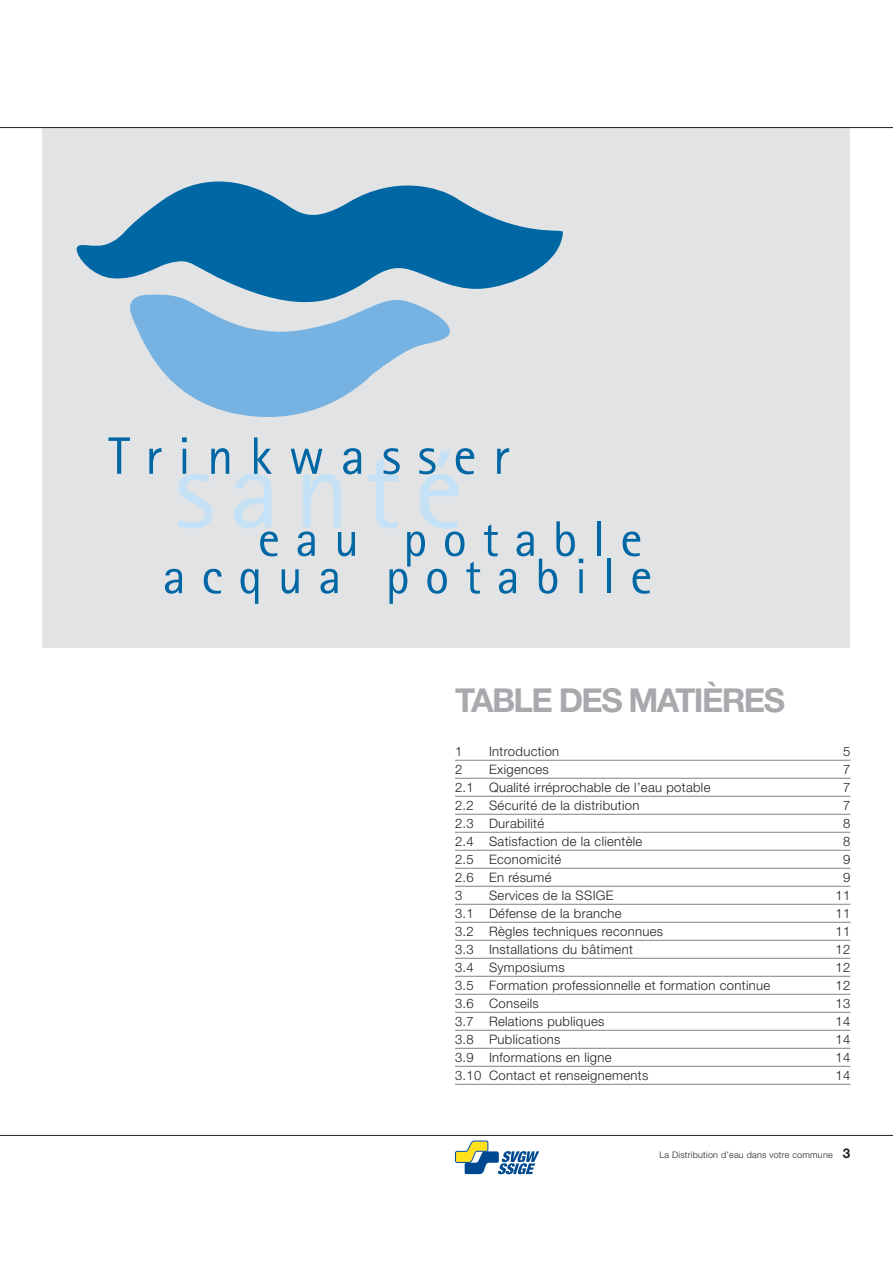
<style>
.page{position:relative;width:893px;height:1263px;background:#fff}
.page>*{position:absolute;margin:0;border:0;box-sizing:border-box;transform-origin:0 0}
.t1{font:700 33px "Helvetica Neue LT Pro";letter-spacing:-.05em;color:#a7a9ac}
.t2{font:300 13.05px "Helvetica Neue LT Pro";letter-spacing:.025em;color:#231f20}
.t3{font:300 9px "Helvetica Neue LT Pro";letter-spacing:.025em;color:#231f20}
.s1{font-weight:700;font-size:13.5px}
</style>
<div class="page">
<hr style="left:0;top:1135px;width:893px;height:1px;background:#231f20">
<svg style="left:455px;top:1140px;width:84px;height:34px"></svg>
<div style="left:43px;top:128px;width:807px;height:520px;background:#e2e3e4"></div>
<hr style="left:0;top:127px;width:893px;height:1px;background:#231f20">
<hr style="left:455px;top:760px;width:395px;height:1px;background:#808285">
<hr style="left:455px;top:778px;width:395px;height:1px;background:#808285">
<hr style="left:455px;top:796px;width:395px;height:1px;background:#808285">
<hr style="left:455px;top:814px;width:395px;height:1px;background:#808285">
<hr style="left:455px;top:832px;width:395px;height:1px;background:#808285">
<hr style="left:455px;top:850px;width:395px;height:1px;background:#808285">
<hr style="left:455px;top:868px;width:395px;height:1px;background:#808285">
<hr style="left:455px;top:886px;width:395px;height:1px;background:#808285">
<hr style="left:455px;top:904px;width:395px;height:1px;background:#808285">
<hr style="left:455px;top:922px;width:395px;height:1px;background:#808285">
<hr style="left:455px;top:940px;width:395px;height:1px;background:#808285">
<hr style="left:455px;top:958px;width:395px;height:1px;background:#808285">
<hr style="left:455px;top:976px;width:395px;height:1px;background:#808285">
<hr style="left:455px;top:994px;width:395px;height:1px;background:#808285">
<hr style="left:455px;top:1012px;width:395px;height:1px;background:#808285">
<hr style="left:455px;top:1030px;width:395px;height:1px;background:#808285">
<hr style="left:455px;top:1048px;width:395px;height:1px;background:#808285">
<hr style="left:455px;top:1066px;width:395px;height:1px;background:#808285">
<hr style="left:455px;top:1084px;width:395px;height:1px;background:#808285">
<svg style="left:77px;top:181px;width:486px;height:111px;fill:#0067a5"></svg>
<svg style="left:130px;top:292px;width:320px;height:125px"></svg>
<hr style="left:597px;top:521px;width:3px;height:35px;background:#0067a5">
<svg style="left:623px;top:531px;width:17px;height:25px"></svg>
<svg style="left:165px;top:569px;width:17px;height:25px"></svg>
<svg style="left:204px;top:569px;width:18px;height:25px"></svg>
<svg style="left:241px;top:569px;width:17px;height:35px"></svg>
<svg style="left:282px;top:569px;width:17px;height:25px"></svg>
<svg style="left:320px;top:569px;width:18px;height:25px"></svg>
<hr style="left:607px;top:559px;width:3px;height:34px;background:#0067a5">
<svg style="left:633px;top:569px;width:17px;height:25px"></svg>
<svg style="left:108px;top:437px;width:22px;height:37px"></svg>
<svg style="left:149px;top:448px;width:12px;height:26px"></svg>
<svg style="left:178px;top:437px;width:100px;height:119px"></svg>
<svg style="left:291px;top:448px;width:70px;height:108px"></svg>
<svg style="left:368px;top:448px;width:215px;height:156px"></svg>
<h1 class="t1" style="left:455px;top:689px;width:332px">TABLE DES MATIÈRES</h1>
<p class="t2" style="left:455px;top:747px;width:9px">1</p>
<p class="t2" style="left:489px;top:747px;width:72px">Introduction</p>
<p class="t2" style="left:843px;top:747px;width:9px">5</p>
<p class="t2" style="left:455px;top:765px;width:9px">2</p>
<p class="t2" style="left:489px;top:765px;width:61px">Exigences</p>
<p class="t2" style="left:843px;top:765px;width:9px">7</p>
<p class="t2" style="left:455px;top:783px;width:257px">2.1 Qualité irréprochable de l’eau potable</p>
<p class="t2" style="left:843px;top:783px;width:9px">7</p>
<p class="t2" style="left:455px;top:801px;width:186px">2.2 Sécurité de la distribution</p>
<p class="t2" style="left:843px;top:801px;width:9px">7</p>
<p class="t2" style="left:455px;top:819px;width:91px">2.3 Durabilité</p>
<p class="t2" style="left:843px;top:819px;width:9px">8</p>
<p class="t2" style="left:455px;top:837px;width:189px">2.4 Satisfaction de la clientèle</p>
<p class="t2" style="left:843px;top:837px;width:9px">8</p>
<p class="t2" style="left:455px;top:855px;width:108px">2.5 Economicité</p>
<p class="t2" style="left:843px;top:855px;width:9px">9</p>
<p class="t2" style="left:455px;top:873px;width:98px">2.6 En résumé</p>
<p class="t2" style="left:843px;top:873px;width:9px">9</p>
<p class="t2" style="left:455px;top:891px;width:9px">3</p>
<p class="t2" style="left:489px;top:891px;width:126px">Services de la SSIGE</p>
<p class="t2" style="left:836px;top:891px;width:16px">11</p>
<p class="t2" style="left:455px;top:909px;width:168px">3.1 Défense de la branche</p>
<p class="t2" style="left:836px;top:909px;width:16px">11</p>
<p class="t2" style="left:455px;top:927px;width:210px">3.2 Règles techniques reconnues</p>
<p class="t2" style="left:836px;top:927px;width:16px">11</p>
<p class="t2" style="left:455px;top:945px;width:179px">3.3 Installations du bâtiment</p>
<p class="t2" style="left:836px;top:945px;width:16px">12</p>
<p class="t2" style="left:455px;top:963px;width:111px">3.4 Symposiums</p>
<p class="t2" style="left:836px;top:963px;width:16px">12</p>
<p class="t2" style="left:455px;top:981px;width:317px">3.5 Formation professionnelle et formation continue</p>
<p class="t2" style="left:836px;top:981px;width:16px">12</p>
<p class="t2" style="left:455px;top:999px;width:85px">3.6 Conseils</p>
<p class="t2" style="left:836px;top:999px;width:16px">13</p>
<p class="t2" style="left:455px;top:1017px;width:151px">3.7 Relations publiques</p>
<p class="t2" style="left:836px;top:1017px;width:16px">14</p>
<p class="t2" style="left:455px;top:1035px;width:107px">3.8 Publications</p>
<p class="t2" style="left:836px;top:1035px;width:16px">14</p>
<p class="t2" style="left:455px;top:1053px;width:158px">3.9 Informations en ligne</p>
<p class="t2" style="left:836px;top:1053px;width:16px">14</p>
<p class="t2" style="left:455px;top:1071px;width:195px">3.10 Contact et renseignements</p>
<p class="t2" style="left:836px;top:1071px;width:16px">14</p>
<p class="t3" style="left:659px;top:1151px;width:193px">La Distribution d’eau dans votre commune <span class="s1">3</span></p>
</div>
